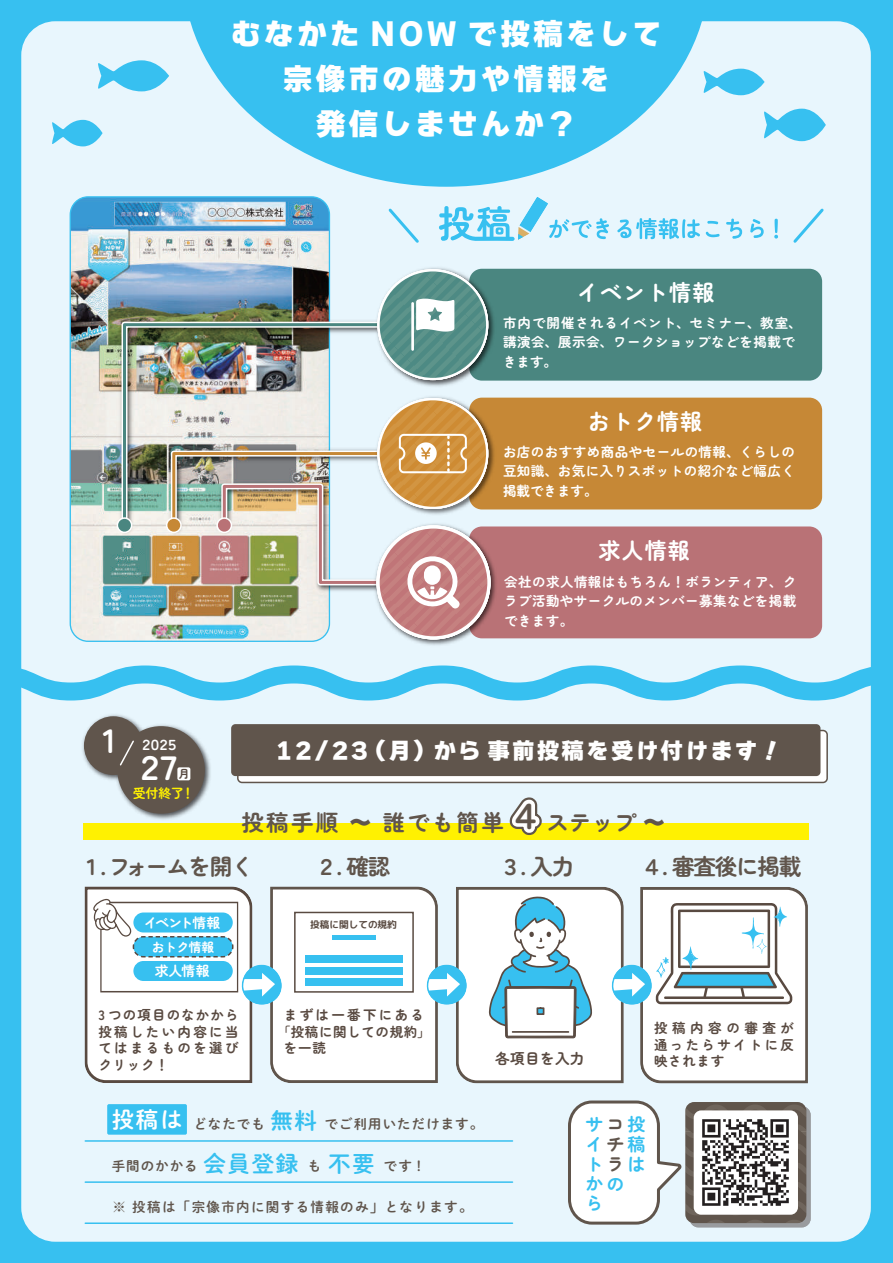
<style>
.page{position:relative;width:893px;height:1263px;background:#37c0f0}
.page>*{position:absolute;margin:0;border:0;box-sizing:border-box;transform-origin:0 0}
.t1{font:700 33.75px "Zen Maru Gothic";color:#fff}
.t2{font:30px/45px "Wanpaku Ruika 08";letter-spacing:.1em;color:#fff;text-align:center}
.t3{font:700 22.5px/44.1px "Zen Maru Gothic";color:#60554c}
.t4{font:22.5px "Wanpaku Ruika 08";letter-spacing:.1em;color:#fff}
.t5{font:700 22.5px "Zen Maru Gothic";letter-spacing:-.05em;color:#60554c}
.t6{font:700 22.5px "Zen Maru Gothic";letter-spacing:.05em;color:#fff}
.t7{font:700 18px/19.8px "Zen Maru Gothic";color:#37c0f0}
.t8{font:700 14.55px "Zen Maru Gothic";letter-spacing:.025em;color:#594a41}
.t9{font:700 14.4px "Zen Maru Gothic";color:#fff}
.t10{font:700 13.8px "Zen Maru Gothic";letter-spacing:-.065em;color:#fff}
.t11{font:700 13.5px/19.5px "Zen Maru Gothic";letter-spacing:.035em;color:#fff;text-align:justify}
.t12{font:700 13.5px/16.5px "Zen Maru Gothic";letter-spacing:.17em;color:#594a41;text-align:justify}
.t13{font:13.5px "DNP Shuei M Go Std B";letter-spacing:.075em;color:#60554c}
.t14{font:13.5px "DNP Shuei M Go Std B";letter-spacing:.1em;color:#60554c}
.t15{font:700 13.5px "Zen Maru Gothic";letter-spacing:.045em;color:#594a41}
.t16{font:700 12.9px "Zen Maru Gothic";color:#fff101}
.t17{font:700 12.75px "Zen Maru Gothic";letter-spacing:-.035em;color:#fff}
.t18{font:700 11.25px "Zen Maru Gothic";color:#594a41}
.t19{font:9.6px "rounded mplus 1 c bold";color:#594a41}
.s1{font-family:"Wanpaku Ruika 08";font-weight:400}
.s2{font-size:36px}
.s3{font-size:22.5px;color:#fff}
.s4{font-size:22.5px;color:#37c0f0}
.s5{color:#60554c}
</style>
<div class="page">
<div style="left:21px;top:21px;width:850px;height:1221px;background:#e8f6fd;border-radius:34px"></div>
<svg style="left:183px;top:21px;width:526px;height:166px;fill:#37c0f0"></svg>
<img style="left:70px;top:197px;width:259px;height:444px">
<img style="left:117px;top:317px;width:214px;height:221px">
<svg style="left:119px;top:319px;width:254px;height:212px"></svg>
<img style="left:122px;top:322px;width:251px;height:206px">
<img style="left:166px;top:446px;width:207px;height:92px">
<img style="left:217px;top:588px;width:155px;height:6px">
<img style="left:168px;top:448px;width:205px;height:140px">
<svg style="left:117px;top:517px;width:15px;height:16px"></svg>
<svg style="left:166px;top:517px;width:16px;height:16px"></svg>
<div style="left:118px;top:519px;width:13px;height:13px;background:#4a8680;border-radius:50%"></div>
<div style="left:167px;top:519px;width:13px;height:13px;background:#c68836;border-radius:50%"></div>
<svg style="left:216px;top:517px;width:16px;height:16px"></svg>
<div style="left:218px;top:519px;width:13px;height:13px;background:#b97276;border-radius:50%"></div>
<div style="left:469px;top:269px;width:353px;height:112px;background:#4a8680;border-radius:13px"></div>
<img style="left:373px;top:268px;width:124px;height:119px">
<div style="left:377px;top:269px;width:111px;height:111px;border:4px solid #fff;border-radius:50%"></div>
<div style="left:380px;top:271px;width:106px;height:107px;background:#558e87;border-radius:50%"></div>
<hr style="left:411px;top:302px;width:3px;height:49px;background:#fff">
<svg style="left:411px;top:267px;width:49px;height:69px"></svg>
<div style="left:469px;top:398px;width:353px;height:111px;background:#c68836;border-radius:13px"></div>
<img style="left:373px;top:396px;width:124px;height:114px">
<div style="left:377px;top:398px;width:111px;height:111px;border:4px solid #fff;border-radius:50%"></div>
<div style="left:380px;top:400px;width:106px;height:107px;background:#d08f3a;border-radius:50%"></div>
<div style="left:469px;top:526px;width:353px;height:112px;background:#b97276;border-radius:13px"></div>
<img style="left:372px;top:521px;width:127px;height:118px">
<div style="left:376px;top:525px;width:115px;height:114px;border:6px solid #fff;border-radius:50%"></div>
<div style="left:380px;top:529px;width:107px;height:107px;background:#c27a7b;border-radius:50%"></div>
<svg style="left:393px;top:408px;width:79px;height:237px"></svg>
<svg style="left:793px;top:208px;width:31px;height:35px"></svg>
<svg style="left:388px;top:208px;width:31px;height:35px"></svg>
<svg style="left:617px;top:218px;width:83px;height:21px"></svg>
<svg style="left:706px;top:221px;width:14px;height:16px"></svg>
<svg style="left:726px;top:219px;width:16px;height:20px"></svg>
<svg style="left:750px;top:219px;width:14px;height:19px"></svg>
<svg style="left:774px;top:219px;width:4px;height:20px"></svg>
<svg style="left:439px;top:197px;width:170px;height:44px"></svg>
<div style="left:689px;top:1106px;width:122px;height:121px;background:#999b9e;border-radius:9px"></div>
<svg style="left:685px;top:1102px;width:121px;height:121px;background:#665c53"></svg>
<img style="left:694px;top:1110px;width:104px;height:105px">
<svg style="left:21px;top:656px;width:850px;height:53px"></svg>
<div style="left:84px;top:823px;width:725px;height:17px;background:#fff101"></div>
<svg style="left:509px;top:797px;width:33px;height:38px"></svg>
<svg style="left:85px;top:886px;width:723px;height:197px;background:#d8e7ec"></svg>
<svg style="left:238px;top:730px;width:589px;height:52px;fill:#fff"></svg>
<div style="left:237px;top:730px;width:591px;height:53px;border:2px solid #60554c;border-radius:4px"></div>
<div style="left:231px;top:724px;width:589px;height:52px;background:#60554c;border-radius:4px"></div>
<img style="left:82px;top:714px;width:129px;height:106px">
<div style="left:117px;top:726px;width:88px;height:88px;background:#60554c;border-radius:50%"></div>
<div style="left:84px;top:716px;width:59px;height:59px;background:#60554c;border-radius:50%"></div>
<svg style="left:120px;top:740px;width:14px;height:26px"></svg>
<div style="left:177px;top:767px;width:13px;height:13px;background:#fff;border-radius:2px"></div>
<svg style="left:568px;top:1100px;width:114px;height:125px"></svg>
<div style="left:107px;top:1104px;width:80px;height:31px;background:#37c0f0;border-radius:2px"></div>
<hr style="left:85px;top:1140px;width:427px;height:2px;background:#37c0f0">
<hr style="left:85px;top:1181px;width:427px;height:2px;background:#37c0f0">
<hr style="left:85px;top:1222px;width:427px;height:2px;background:#37c0f0">
<svg style="left:98px;top:60px;width:71px;height:31px"></svg>
<svg style="left:703px;top:69px;width:62px;height:26px"></svg>
<svg style="left:52px;top:120px;width:51px;height:26px"></svg>
<svg style="left:764px;top:109px;width:62px;height:32px"></svg>
<h2 class="t2" style="left:231px;top:12px;width:433px">むなかた NOW で投稿をして宗像市の魅力や情報を<br>発信しませんか？</h2>
<h3 class="t6" style="left:577px;top:279px;width:139px">イベント情報</h3>
<p class="t11" style="left:503px;top:313px;width:300px;text-align:left">市内で開催されるイベント、セミナー、教室、講演会、展示会、ワークショップなどを掲載できます。</p>
<h3 class="t6" style="left:588px;top:408px;width:116px">おトク情報</h3>
<p class="t11" style="left:503px;top:442px;width:294px">お店のおすすめ商品やセールの情報、くらしの豆知識、お気に入りスポットの紹介など幅広く掲載できます。</p>
<h3 class="t6" style="left:599px;top:537px;width:93px">求人情報</h3>
<p class="t11" style="left:504px;top:571px;width:293px">会社の求人情報はもちろん！ボランティア、クラブ活動やサークルのメンバー募集などを掲載できます。</p>
<h1 class="t1" style="left:102px;top:719px;width:15px">1</h1>
<h3 class="t4" style="left:275px;top:739px;width:508px">12/23（月）から事前投稿を受け付けます！</h3>
<p class="t9" style="left:139px;top:735px;width:42px">２０２５</p>
<p class="t16" style="left:133px;top:785px;width:63px">受付終了！</p>
<h1 class="t1" style="left:133px;top:746px;width:54px">２７</h1>
<p class="t18" style="left:179px;top:767px;width:13px">月</p>
<h3 class="t3" style="left:79px;top:800px;width:588px;text-indent:162px">投稿手順 <span class="s1">～</span> 誰でも簡単 <span class="s2">４</span>ステップ <span class="s1">～<br></span>１.フォームを開く</h3>
<h3 class="t5" style="left:315px;top:853px;width:77px">２. 確認</h3>
<h3 class="t5" style="left:499px;top:853px;width:77px">３. 入力</h3>
<h3 class="t5" style="left:641px;top:853px;width:162px">４. 審査後に掲載</h3>
<p class="t10" style="left:144px;top:914px;width:78px">イベント情報</p>
<p class="t17" style="left:152px;top:939px;width:64px">おトク情報</p>
<p class="t10" style="left:155px;top:963px;width:56px">求人情報</p>
<p class="t12" style="left:98px;top:1007px;width:142px">3 つの項目のなかから投稿したい内容に当てはまるものを選びクリック！</p>
<p class="t19" style="left:310px;top:918px;width:88px">投稿に関しての規約</p>
<p class="t12" style="left:284px;top:1007px;width:142px">まずは一番下にある</p>
<p class="t15" style="left:277px;top:1023px;width:155px">「投稿に関しての規約」</p>
<p class="t12" style="left:284px;top:1040px;width:43px">を一読</p>
<p class="t13" style="left:112px;top:1114px;width:373px"><span class="s3">投稿は</span> どなたでも<span class="s4">無料</span>でご利用いただけます。</p>
<p class="t13" style="left:112px;top:1156px;width:315px">手間のかかる<span class="s4">会員登録</span> も<span class="s4">不要</span> です！</p>
<p class="t14" style="left:113px;top:1196px;width:361px">※ 投稿は「宗像市内に関する情報のみ」となります。</p>
<p class="t8" style="left:495px;top:1050px;width:91px">各項目を入力</p>
<p class="t12" style="left:654px;top:1020px;width:142px">投稿内容の審査が通ったらサイトに反映されます</p>
<h3 class="t7" style="left:586px;top:1114px;width:61px">サ<span class="s5">コ</span>投イ<span class="s5">チ</span>稿ト<span class="s5">ラ</span>はかの<br>ら</h3>
</div>
